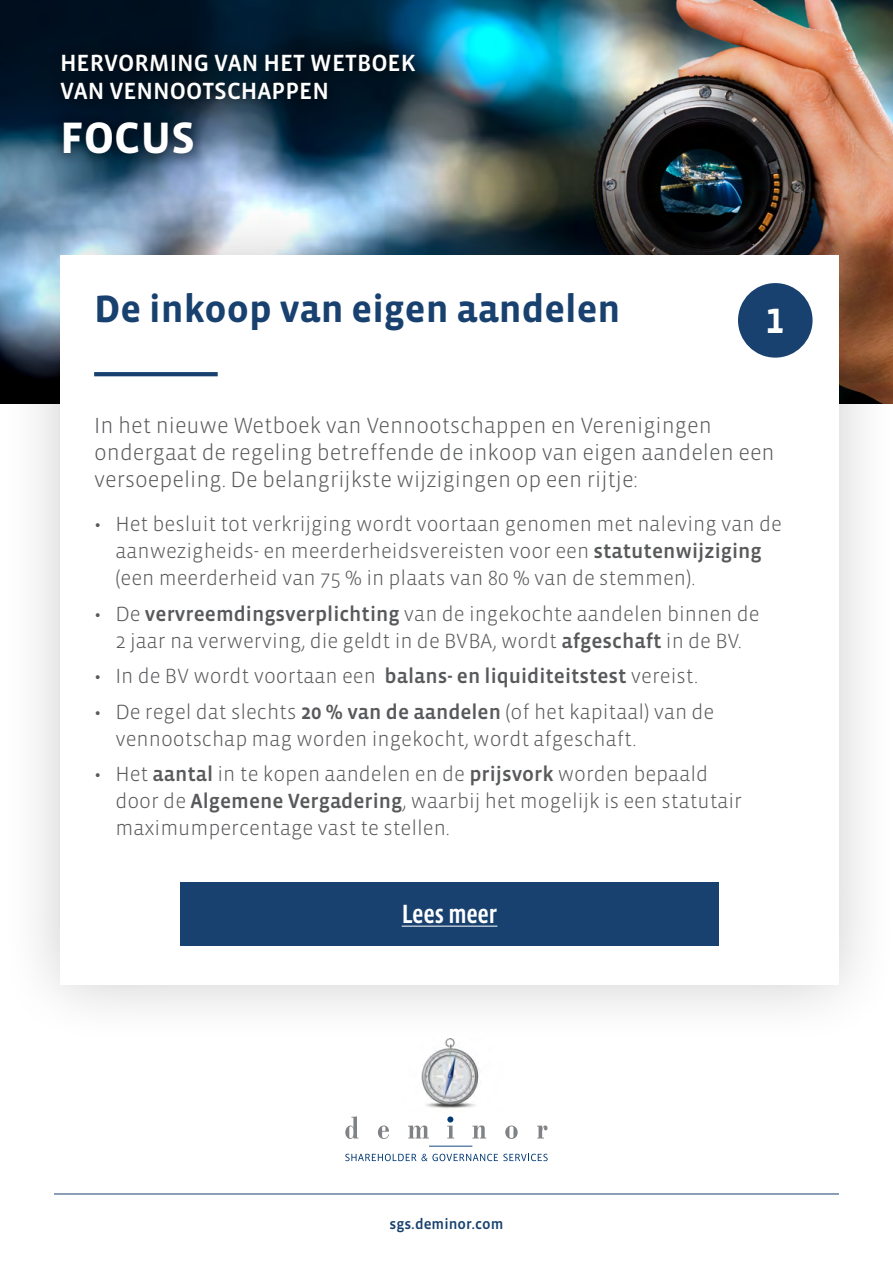
<style>
.page{position:relative;width:893px;height:1263px;background:#fff}
.page>*{position:absolute;margin:0;border:0;box-sizing:border-box;transform-origin:0 0}
.t1{font:700 45px "Vista Sans OTCE";color:#fff}
.t2{font:700 39px "Vista Sans OTCE";color:#18416f}
.t3{font:700 36px "Vista Sans OTCE";color:#fff}
.t4{font:500 27px "Vista Sans Nar OTCE";color:#fff}
.t5{font:500 24px/28.8px "Vista Sans OTCE";color:#fff}
.t6{font:300 22.5px/27px "Vista Sans OTCE";color:#58595b}
.t7{font:300 21px/27px "Vista Sans OTCE";color:#58595b}
.t8{font:500 15px "Vista Sans OTCE";color:#18416f}
.s1{font-weight:500}
</style>
<div class="page">
<img style="left:0;top:0;width:893px;height:193px">
<svg style="left:345px;top:1116px;width:202px;height:30px"></svg>
<svg style="left:345px;top:1154px;width:203px;height:7px"></svg>
<img style="left:421px;top:1047px;width:58px;height:62px">
<hr style="left:54px;top:1194px;width:785px;height:1px;background:#18416f">
<div style="left:0;top:193px;width:893px;height:854px;background:#000;opacity:.2"></div>
<div style="left:60px;top:255px;width:779px;height:730px;background:#fff"></div>
<svg style="left:94px;top:372px;width:124px;height:4px"></svg>
<div style="left:180px;top:882px;width:539px;height:64px;background:#18416f"></div>
<hr style="left:402px;top:926px;width:95px;height:1px;background:#fff">
<div style="left:48px;top:40px;width:380px;height:128px;background:#000;opacity:.75"></div>
<div style="left:736px;top:281px;width:78px;height:79px;background:#18416f;border-radius:50%"></div>
<div style="left:734px;top:279px;width:82px;height:83px;border:4px solid #fff;border-radius:50%"></div>
<p class="t5" style="left:60px;top:48px;width:357px">HERVORMING VAN HET WETBOEK<br>VAN VENNOOTSCHAPPEN</p>
<h1 class="t1" style="left:60px;top:113px;width:137px">FOCUS</h1>
<h2 class="t2" style="left:94px;top:287px;width:528px">De inkoop van eigen aandelen</h2>
<h3 class="t3" style="left:766px;top:300px;width:19px">1</h3>
<p class="t6" style="left:94px;top:412px;width:682px">In het nieuwe Wetboek van Vennootschappen en Verenigingen ondergaat de regeling betreffende de inkoop van eigen aandelen een versoepeling. De belangrijkste wijzigingen op een rijtje:</p>
<p class="t7" style="left:115px;top:510px;width:668px;text-indent:-21px">• Het besluit tot verkrijging wordt voortaan genomen met naleving van de aanwezigheids- en meerderheidsvereisten voor een <span class="s1">statutenwijziging </span>(een meerderheid van 75 % in plaats van 80 % van de stemmen).</p>
<p class="t7" style="left:94px;top:600px;width:667px;text-align:center">• De <span class="s1">vervreemdingsverplichting</span> van de ingekochte aandelen binnen de<br>2 jaar na verwerving, die geldt in de BVBA, wordt <span class="s1">afgeschaft</span> in de BV.</p>
<p class="t7" style="left:94px;top:662px;width:605px">• In de BV wordt voortaan een <span class="s1">balans- en liquiditeitstest</span> vereist.</p>
<p class="t7" style="left:115px;top:698px;width:601px;text-indent:-21px">• De regel dat slechts <span class="s1">20 % van de aandelen</span> (of het kapitaal) van de vennootschap mag worden ingekocht, wordt afgeschaft.</p>
<p class="t7" style="left:115px;top:760px;width:628px;text-indent:-21px">• Het <span class="s1">aantal</span> in te kopen aandelen en de <span class="s1">prijsvork</span> worden bepaald door de <span class="s1">Algemene Vergadering</span>, waarbij het mogelijk is een statutair maximumpercentage vast te stellen.</p>
<p class="t4" style="left:402px;top:898px;width:97px">Lees meer</p>
<p class="t8" style="left:390px;top:1216px;width:115px">sgs.deminor.com</p>
</div>
